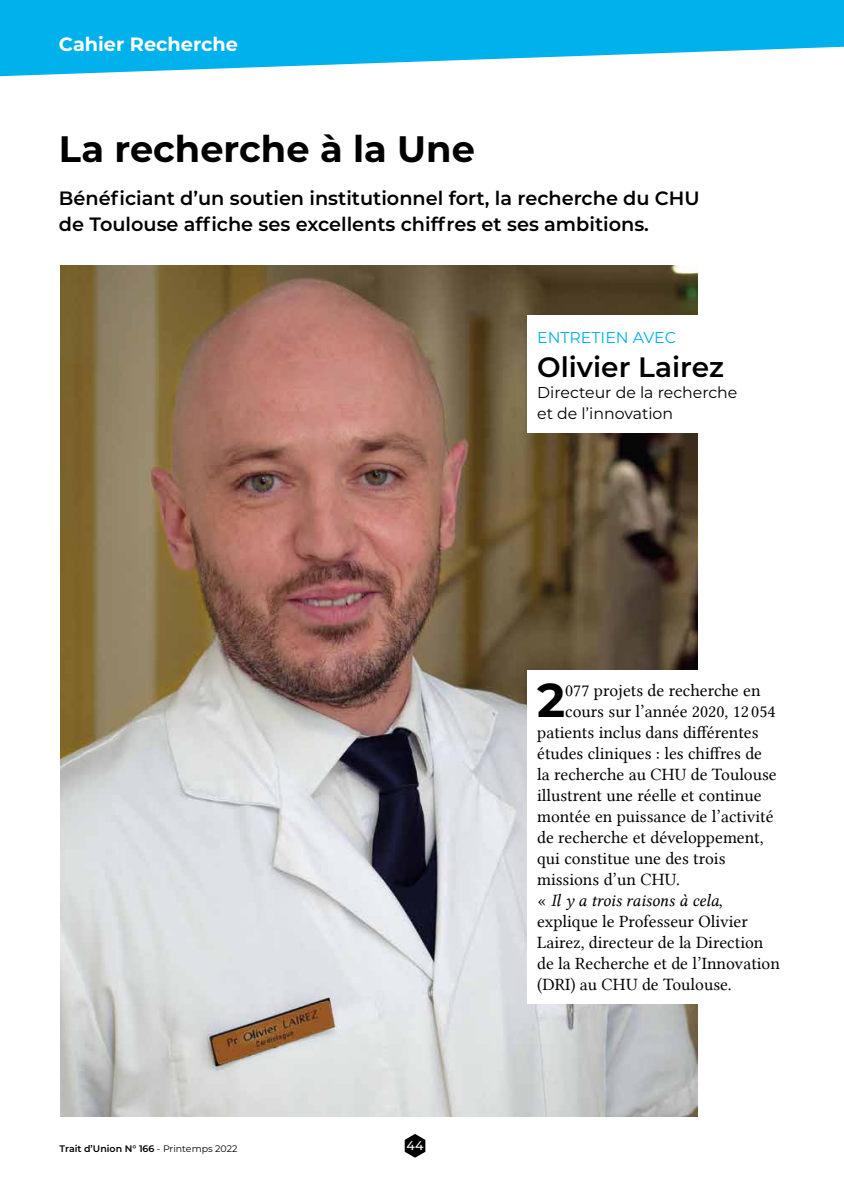
<style>
.page{position:relative;width:844px;height:1191px;background:#fff}
.page>*{position:absolute;margin:0;border:0;box-sizing:border-box;transform-origin:0 0}
.t1{font:700 47.43px "Montserrat";color:#000}
.t2{font:700 36.75px "Montserrat";color:#000}
.t3{font:600 28px "Montserrat";color:#000}
.t4{font:600 19.25px/26.2px "Montserrat";color:#000}
.t5{font:700 19.25px "Montserrat";color:#fff}
.t6{font:17.5px/21px "Lin Libertine";color:#000}
.t7{font:17.5px "Lin Libertine I";color:#000}
.t8{font:15.75px/21px "Montserrat";color:#000}
.t9{font:15.75px "Montserrat";color:#00b1eb}
.t10{font:500 12.6px "Montserrat";color:#fff}
.t11{font:600 9.45px "Montserrat";color:#000}
.s1{font-weight:400}
.s2{font-family:"Lin Libertine"}
</style>
<div class="page">
<svg style="left:404px;top:1134px;width:21px;height:23px"></svg>
<svg style="left:0;top:0;width:843px;height:76px;fill:#00b1eb"></svg>
<img style="left:60px;top:266px;width:637px;height:850px">
<div style="left:527px;top:315px;width:257px;height:117px;background:#fff"></div>
<div style="left:527px;top:670px;width:257px;height:334px;background:#fff"></div>
<p class="t5" style="left:59px;top:30px;width:181px">Cahier Recherche</p>
<h2 class="t2" style="left:59px;top:123px;width:417px">La recherche à la Une</h2>
<p class="t4" style="left:59px;top:184px;width:642px">Bénéficiant d’un soutien institutionnel fort, la recherche du CHU de Toulouse affiche ses excellents chiffres et ses ambitions.</p>
<p class="t9" style="left:537px;top:327px;width:140px">ENTRETIEN AVEC</p>
<h3 class="t3" style="left:537px;top:347px;width:188px">Olivier Lairez</h3>
<p class="t8" style="left:537px;top:381px;width:202px">Directeur de la recherche et de l’innovation</p>
<p class="t11" style="left:60px;top:1141px;width:179px">Trait d’Union N° 166 <span class="s1">- Printemps 2022</span></p>
<p class="t10" style="left:406px;top:1136px;width:18px">44</p>
<h1 class="t1" style="left:537px;top:665px;width:30px">2</h1>
<p class="t6" style="left:565px;top:679px;width:197px">077 projets de recherche en</p>
<p class="t6" style="left:565px;top:700px;width:212px">cours sur l’année 2020, 12 054</p>
<p class="t6" style="left:537px;top:721px;width:223px">patients inclus dans différentes</p>
<p class="t6" style="left:537px;top:742px;width:226px">études cliniques : les chiffres de</p>
<p class="t6" style="left:537px;top:763px;width:241px">la recherche au CHU de Toulouse</p>
<p class="t6" style="left:537px;top:784px;width:226px">illustrent une réelle et continue</p>
<p class="t6" style="left:537px;top:805px;width:238px">montée en puissance de l’activité</p>
<p class="t6" style="left:537px;top:826px;width:228px">de recherche et développement,</p>
<p class="t6" style="left:537px;top:847px;width:190px">qui constitue une des trois</p>
<p class="t6" style="left:537px;top:868px;width:144px">missions d’un CHU.</p>
<p class="t7" style="left:537px;top:890px;width:187px"><span class="s2">«</span> Il y a trois raisons à cela<span class="s2">,</span></p>
<p class="t6" style="left:537px;top:910px;width:244px">explique le Professeur Olivier<br>Lairez, directeur de la Direction de la Recherche et de l’Innovation (DRI) au CHU de Toulouse.</p>
</div>
